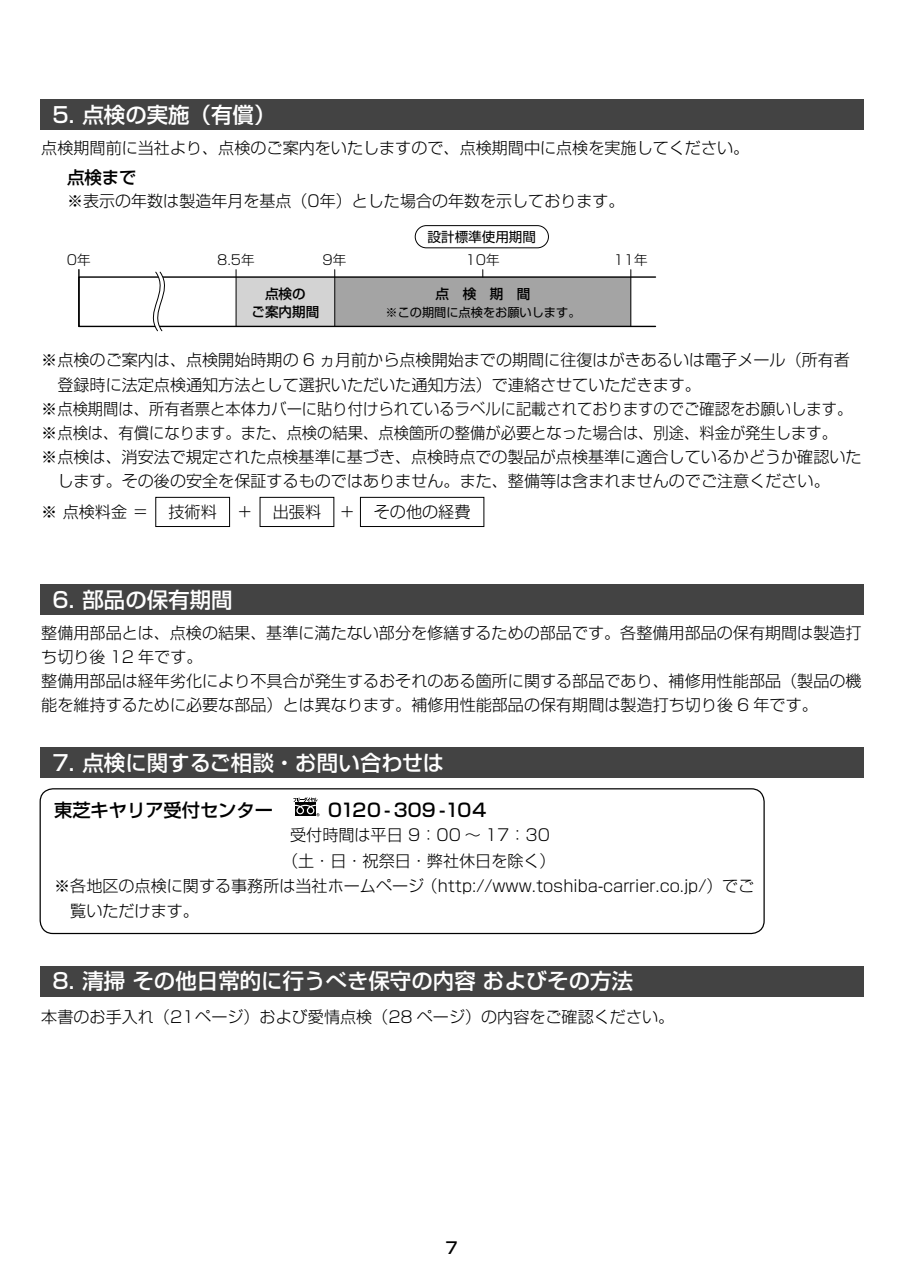
<style>
.page{position:relative;width:903px;height:1276px;background:#fff}
.page>*{position:absolute;margin:0;border:0;box-sizing:border-box;transform-origin:0 0}
.t1{font:21.53px "Shin Go Pro Medium 90 msp RKSJ H";color:#fff}
.t2{font:18.2px "Shin Go Pro Medium 90 msp RKSJ H";color:#000}
.t3{font:17.32px "Shin Go Pro Medium 90 msp RKSJ H";color:#000}
.t4{font:16.1px/24.2px "Shin Go Pro Light 90 msp RKSJ H";color:#000}
.t5{font:16.1px "Shin Go Pro Medium 90 msp RKSJ H";color:#000}
.t6{font:13.65px/17.3px "Shin Go Pro Medium 90 msp RKSJ H";color:#000;text-align:center}
.t7{font:13.65px "Shin Go Pro Light 90 msp RKSJ H";color:#000}
.t8{font:13.65px "Shin Go Pro Regular 90 msp RKSJ H";color:#000}
.t9{font:12.25px "Shin Go Pro Regular 90 msp RKSJ H";color:#000}
</style>
<div class="page">
<div style="left:40px;top:99px;width:823px;height:30px;background:#434343"></div>
<div style="left:335px;top:277px;width:296px;height:49px;background:#a4a4a4"></div>
<div style="left:236px;top:277px;width:99px;height:49px;background:#d3d3d3"></div>
<div style="left:78px;top:276px;width:578px;height:51px;border:1px solid #000"></div>
<hr style="left:78px;top:270px;width:2px;height:56px;background:#000">
<hr style="left:236px;top:270px;width:1px;height:56px;background:#000">
<hr style="left:334px;top:270px;width:1px;height:56px;background:#000">
<hr style="left:630px;top:270px;width:1px;height:56px;background:#000">
<svg style="left:144px;top:271px;width:30px;height:61px"></svg>
<div style="left:415px;top:225px;width:134px;height:23px;border:1px solid #000;border-radius:11px"></div>
<div style="left:155px;top:497px;width:75px;height:30px;border:1px solid #000"></div>
<div style="left:260px;top:497px;width:74px;height:30px;border:1px solid #000"></div>
<div style="left:360px;top:497px;width:124px;height:30px;border:1px solid #000"></div>
<div style="left:40px;top:584px;width:823px;height:30px;background:#434343"></div>
<div style="left:40px;top:966px;width:823px;height:30px;background:#434343"></div>
<div style="left:40px;top:747px;width:823px;height:30px;background:#434343"></div>
<div style="left:40px;top:788px;width:725px;height:146px;border:1px solid #000;border-radius:13px"></div>
<svg style="left:293px;top:797px;width:27px;height:19px"></svg>
<h1 class="t1" style="left:52px;top:106px;width:225px">5. 点検の実施（有償）</h1>
<p class="t4" style="left:41px;top:138px;width:710px">点検期間前に当社より、点検のご案内をいたしますので、点検期間中に点検を実施してください。</p>
<p class="t3" style="left:67px;top:171px;width:71px">点検まで</p>
<p class="t4" style="left:67px;top:191px;width:559px">※表示の年数は製造年月を基点（0年）とした場合の年数を示しております。</p>
<p class="t7" style="left:67px;top:255px;width:25px">0年</p>
<p class="t8" style="left:428px;top:232px;width:110px">設計標準使用期間</p>
<p class="t7" style="left:217px;top:255px;width:39px">8.5年</p>
<p class="t7" style="left:323px;top:255px;width:25px">9年</p>
<p class="t7" style="left:465px;top:255px;width:36px">10年</p>
<p class="t6" style="left:436px;top:287px;width:96px">点　検　期　間</p>
<p class="t9" style="left:386px;top:307px;width:196px">※この期間に点検をお願いします。</p>
<p class="t6" style="left:251px;top:287px;width:69px">点検の<br>ご案内期間</p>
<p class="t7" style="left:614px;top:255px;width:36px">11年</p>
<p class="t4" style="left:41px;top:350px;width:810px">※点検のご案内は、点検開始時期の 6 ヵ月前から点検開始までの期間に往復はがきあるいは電子メール（所有者</p>
<p class="t4" style="left:57px;top:374px;width:645px">登録時に法定点検通知方法として選択いただいた通知方法）で連絡させていただきます。</p>
<p class="t4" style="left:41px;top:399px;width:812px">※点検期間は、所有者票と本体カバーに貼り付けられているラベルに記載されておりますのでご確認をお願いします。</p>
<p class="t4" style="left:41px;top:423px;width:797px">※点検は、有償になります。また、点検の結果、点検箇所の整備が必要となった場合は、別途、料金が発生します。</p>
<p class="t4" style="left:41px;top:447px;width:822px">※点検は、消安法で規定された点検基準に基づき、点検時点での製品が点検基準に適合しているかどうか確認いた</p>
<p class="t4" style="left:57px;top:471px;width:774px">します。その後の安全を保証するものではありません。また、整備等は含まれませんのでご注意ください。</p>
<p class="t4" style="left:41px;top:502px;width:313px">※ 点検料金 ＝ 技術料 ＋ 出張料 +</p>
<p class="t4" style="left:374px;top:502px;width:98px">その他の経費</p>
<h1 class="t1" style="left:52px;top:591px;width:182px">6. 部品の保有期間</h1>
<p class="t4" style="left:41px;top:623px;width:822px">整備用部品とは、点検の結果、基準に満たない部分を修繕するための部品です。各整備用部品の保有期間は製造打ち切り後 12 年です。<br>整備用部品は経年劣化により不具合が発生するおそれのある箇所に関する部品であり、補修用性能部品（製品の機能を維持するために必要な部品）とは異なります。補修用性能部品の保有期間は製造打ち切り後 6 年です。</p>
<h1 class="t1" style="left:52px;top:754px;width:393px">7. 点検に関するご相談・お問い合わせは</h1>
<p class="t2" style="left:54px;top:803px;width:239px">東芝キヤリア受付センター　</p>
<p class="t2" style="left:328px;top:803px;width:160px">0120 - 309 -104</p>
<p class="t4" style="left:290px;top:825px;width:261px">受付時間は平日 9：00 ～ 17：30</p>
<p class="t4" style="left:282px;top:851px;width:275px">（土・日・祝祭日・弊社休日を除く）</p>
<p class="t4" style="left:54px;top:876px;width:702px">※各地区の点検に関する事務所は当社ホームページ （http://www.toshiba-carrier.co.jp/）でご</p>
<p class="t4" style="left:70px;top:900px;width:130px">覧いただけます。</p>
<h1 class="t1" style="left:52px;top:973px;width:582px">8. 清掃 その他日常的に行うべき保守の内容 およびその方法</h1>
<p class="t4" style="left:41px;top:1007px;width:634px">本書のお手入れ（21ページ）および愛情点検（28 ページ）の内容をご確認ください。</p>
<p class="t5" style="left:445px;top:1241px;width:14px">7</p>
</div>
